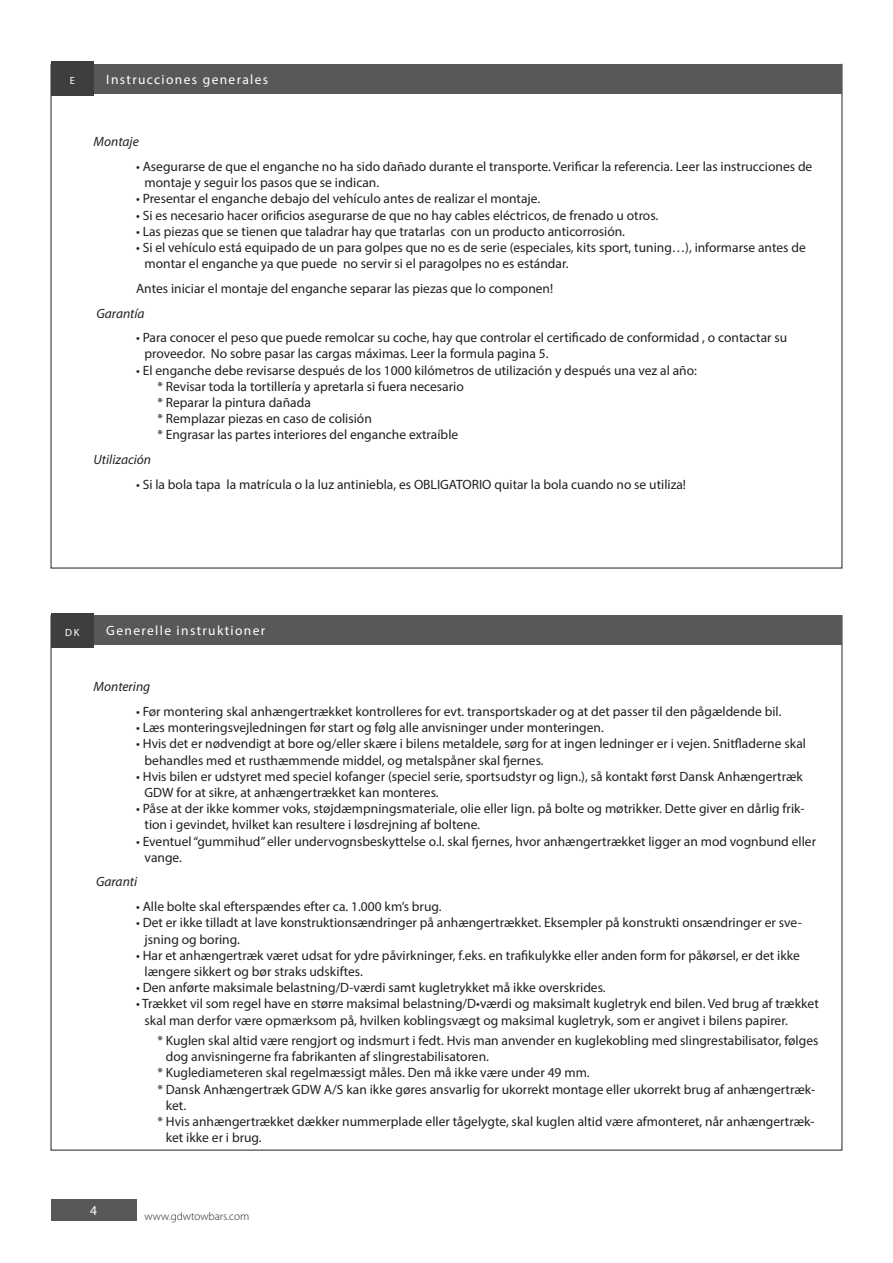
<style>
.page{position:relative;width:893px;height:1263px;background:#fff}
.page>*{position:absolute;margin:0;border:0;box-sizing:border-box;transform-origin:0 0}
.t1{font:13.5px/16.2px "Myriad Pro";color:#231f20}
.t2{font:13.5px "Myriad Pro";letter-spacing:.1em;color:#fff}
.t3{font:italic 13.5px "Myriad Pro";color:#231f20}
.t4{font:13.5px "Myriad Pro";color:#fff}
.t5{font:300 11.25px "Myriad Pro";color:#231f20}
.t6{font:10.5px "Myriad Pro";color:#fff}
</style>
<div class="page">
<div style="left:51px;top:1199px;width:85px;height:21px;background:#57585a"></div>
<div style="left:51px;top:615px;width:791px;height:30px;background:#57585a"></div>
<div style="left:51px;top:64px;width:791px;height:30px;background:#57585a"></div>
<div style="left:51px;top:62px;width:43px;height:34px;background:#3e3e3f"></div>
<div style="left:51px;top:613px;width:43px;height:34px;background:#3e3e3f"></div>
<p class="t6" style="left:70px;top:74px;width:7px">e</p>
<p class="t2" style="left:106px;top:71px;width:163px">Instrucciones generales</p>
<p class="t3" style="left:94px;top:133px;width:47px">Montaje</p>
<p class="t1" style="left:145px;top:158px;width:669px;text-indent:-9px">• Asegurarse de que el enganche no ha sido dañado durante el transporte. Verificar la referencia. Leer las instrucciones de montaje y seguir los pasos que se indican.</p>
<p class="t1" style="left:136px;top:190px;width:406px">• Presentar el enganche debajo del vehículo antes de realizar el montaje.</p>
<p class="t1" style="left:136px;top:207px;width:524px">• Si es necesario hacer orificios asegurarse de que no hay cables eléctricos, de frenado u otros.</p>
<p class="t1" style="left:136px;top:223px;width:490px">• Las piezas que se tienen que taladrar hay que tratarlas con un producto anticorrosión.</p>
<p class="t1" style="left:145px;top:239px;width:663px;text-indent:-9px">• Si el vehículo está equipado de un para golpes que no es de serie (especiales, kits sport, tuning…), informarse antes de montar el enganche ya que puede no servir si el paragolpes no es estándar.</p>
<p class="t1" style="left:136px;top:280px;width:419px">Antes iniciar el montaje del enganche separar las piezas que lo componen!</p>
<p class="t3" style="left:96px;top:305px;width:50px">Garantía</p>
<p class="t1" style="left:145px;top:329px;width:644px;text-indent:-9px">• Para conocer el peso que puede remolcar su coche, hay que controlar el certificado de conformidad , o contactar su proveedor. No sobre pasar las cargas máximas. Leer la formula pagina 5.</p>
<p class="t1" style="left:157px;top:362px;width:541px;text-indent:-21px">• El enganche debe revisarse después de los 1000 kilómetros de utilización y después una vez al año: * Revisar toda la tortillería y apretarla si fuera necesario<br>* Reparar la pintura dañada<br>* Remplazar piezas en caso de colisión<br>* Engrasar las partes interiores del enganche extraíble</p>
<p class="t3" style="left:94px;top:451px;width:59px">Utilización</p>
<p class="t1" style="left:136px;top:476px;width:551px">• Si la bola tapa la matrícula o la luz antiniebla, es OBLIGATORIO quitar la bola cuando no se utiliza!</p>
<p class="t6" style="left:65px;top:626px;width:16px">dk</p>
<p class="t2" style="left:106px;top:622px;width:160px">Generelle instruktioner</p>
<p class="t3" style="left:94px;top:678px;width:58px">Montering</p>
<p class="t1" style="left:136px;top:703px;width:647px">• Før montering skal anhængertrækket kontrolleres for evt. transportskader og at det passer til den pågældende bil.</p>
<p class="t1" style="left:136px;top:719px;width:469px">• Læs monteringsvejledningen før start og følg alle anvisninger under monteringen.</p>
<p class="t1" style="left:145px;top:735px;width:663px;text-indent:-9px">• Hvis det er nødvendigt at bore og/eller skære i bilens metaldele, sørg for at ingen ledninger er i vejen. Snitfladerne skal behandles med et rusthæmmende middel, og metalspåner skal fjernes.</p>
<p class="t1" style="left:145px;top:768px;width:660px;text-indent:-9px">• Hvis bilen er udstyret med speciel kofanger (speciel serie, sportsudstyr og lign.), så kontakt først Dansk Anhængertræk<br>GDW for at sikre, at anhængertrækket kan monteres.</p>
<p class="t1" style="left:145px;top:800px;width:661px;text-indent:-9px">• Påse at der ikke kommer voks, støjdæmpningsmateriale, olie eller lign. på bolte og møtrikker. Dette giver en dårlig frik&shy;tion i gevindet, hvilket kan resultere i løsdrejning af boltene.</p>
<p class="t1" style="left:145px;top:833px;width:673px;text-indent:-9px">• Eventuel “gummihud” eller undervognsbeskyttelse o.l. skal fjernes, hvor anhængertrækket ligger an mod vognbund eller vange.</p>
<p class="t3" style="left:96px;top:873px;width:43px">Garanti</p>
<p class="t1" style="left:136px;top:898px;width:307px">• Alle bolte skal efterspændes efter ca. 1.000 km’s brug.</p>
<p class="t1" style="left:145px;top:914px;width:659px;text-indent:-9px">• Det er ikke tilladt at lave konstruktionsændringer på anhængertrækket. Eksempler på konstrukti onsændringer er sve&shy;jsning og boring.</p>
<p class="t1" style="left:145px;top:947px;width:657px;text-indent:-9px">• Har et anhængertræk været udsat for ydre påvirkninger, f.eks. en trafikulykke eller anden form for påkørsel, er det ikke længere sikkert og bør straks udskiftes.</p>
<p class="t1" style="left:136px;top:979px;width:471px">• Den anførte maksimale belastning/D-værdi samt kugletrykket må ikke overskrides.</p>
<p class="t1" style="left:145px;top:995px;width:676px;text-indent:-9px">• Trækket vil som regel have en større maksimal belastning/D•værdi og maksimalt kugletryk end bilen. Ved brug af trækket skal man derfor være opmærksom på, hvilken koblingsvægt og maksimal kugletryk, som er angivet i bilens papirer.</p>
<p class="t1" style="left:157px;top:1032px;width:663px">* Kuglen skal altid være rengjort og indsmurt i fedt. Hvis man anvender en kuglekobling med slingrestabilisator, følges</p>
<p class="t1" style="left:166px;top:1048px;width:325px">dog anvisningerne fra fabrikanten af slingrestabilisatoren.</p>
<p class="t1" style="left:157px;top:1064px;width:434px">* Kuglediameteren skal regelmæssigt måles. Den må ikke være under 49 mm.</p>
<p class="t1" style="left:157px;top:1081px;width:659px">* Dansk Anhængertræk GDW A/S kan ikke gøres ansvarlig for ukorrekt montage eller ukorrekt brug af anhængertræk-</p>
<p class="t1" style="left:166px;top:1097px;width:22px">ket.</p>
<p class="t1" style="left:157px;top:1113px;width:659px">* Hvis anhængertrækket dækker nummerplade eller tågelygte, skal kuglen altid være afmonteret, når anhængertræk-</p>
<p class="t1" style="left:166px;top:1129px;width:97px">ket ikke er i brug.</p>
<p class="t4" style="left:90px;top:1202px;width:8px">4</p>
<p class="t5" style="left:145px;top:1210px;width:106px">www.gdwtowbars.com</p>
</div>
